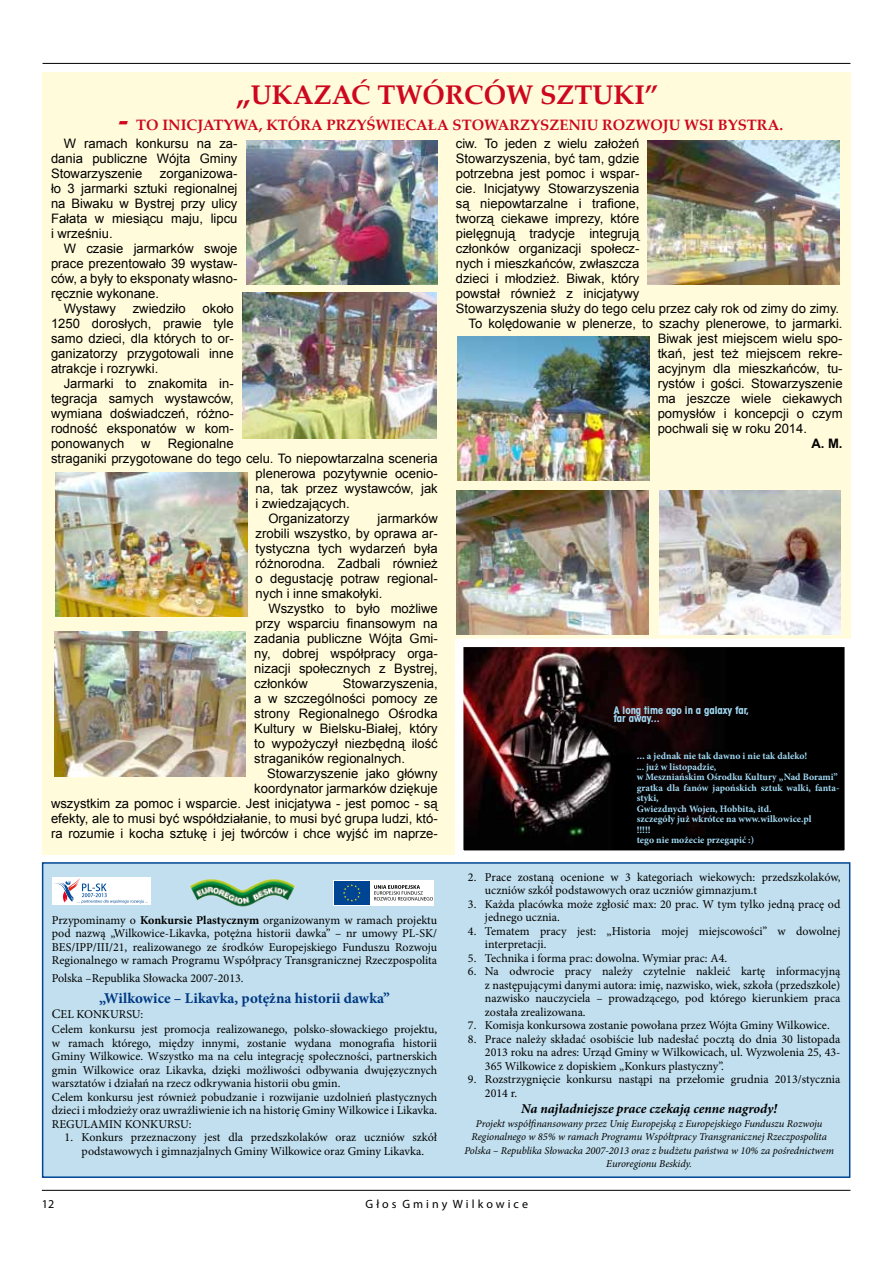
<style>
.page{position:relative;width:893px;height:1263px;background:#fff}
.page>*{position:absolute;margin:0;border:0;box-sizing:border-box;transform-origin:0 0}
.t1{font:700 27px "Palatino Linotype";color:#cd071e}
.t2{font:700 15px "Palatino Linotype";color:#cd071e}
.t3{font:700 15px "Minion Pro";color:#003882}
.t4{font:italic 700 13.5px "Minion Pro";letter-spacing:-.005em;color:#000}
.t5{font:13.05px/15px "Arial";color:#000;text-align:justify}
.t6{font:700 13.05px "Arial";color:#000}
.t7{font:12px/13.5px "Minion Pro";color:#000}
.t8{font:12px "Myriad Pro";color:#000}
.t9{font:italic 10.5px/13.5px "Minion Pro";letter-spacing:-.005em;color:#000;text-align:center}
.t10{font:700 10.5px/8.9px "Avant Garde Bk Cn PL";color:#a2daf4}
.t11{font:700 9.75px/10.5px "Minion Pro";color:#a2daf4}
.s1{font-size:30px}
.s2{font-weight:700}
.s3{font-size:13.05px}
.s4{font-family:"Arial"}
</style>
<div class="page">
<hr style="left:42px;top:1190px;width:808px;height:1px;background:#000">
<hr style="left:43px;top:63px;width:807px;height:1px;background:#000">
<div style="left:43px;top:72px;width:808px;height:783px;background:#fffbdb"></div>
<div style="left:43px;top:863px;width:807px;height:314px;background:#c1dfee"></div>
<div style="left:42px;top:862px;width:808px;height:316px;border:2px solid #004494"></div>
<div style="left:52px;top:877px;width:99px;height:27px;background:#fff"></div>
<svg style="left:54px;top:878px;width:94px;height:25px"></svg>
<svg style="left:333px;top:880px;width:101px;height:26px;background:#99afc6"></svg>
<img style="left:190px;top:879px;width:106px;height:28px">
<img style="left:246px;top:140px;width:192px;height:144px">
<img style="left:648px;top:140px;width:192px;height:144px">
<img style="left:242px;top:292px;width:194px;height:147px">
<img style="left:457px;top:336px;width:192px;height:144px">
<img style="left:456px;top:490px;width:192px;height:144px">
<img style="left:55px;top:473px;width:192px;height:144px">
<img style="left:659px;top:490px;width:181px;height:144px">
<img style="left:54px;top:632px;width:192px;height:144px">
<svg style="left:451px;top:634px;width:400px;height:229px;background:#3d3232"></svg>
<h1 class="t1" style="left:236px;top:75px;width:424px"><span class="s1">„</span>UKAZAĆ TWÓRCÓW SZTUKI”</h1>
<p class="t2" style="left:119px;top:115px;width:666px"><span class="s1">-</span> TO INICJATYWA, KTÓRA PRZYŚWIECAŁA STOWARZYSZENIU ROZWOJU WSI BYSTRA.</p>
<p class="t5" style="left:51px;top:136px;width:188px;text-indent:13px">W ramach konkursu na za&shy;dania publiczne Wójta Gminy Stowarzyszenie</p>
<p class="t5" style="left:51px;top:166px;width:188px;text-indent:109px">zorganizowa&shy;ło 3 jarmarki sztuki regionalnej na Biwaku w Bystrej przy ulicy Fałata w miesiącu maju, lipcu i wrześniu.</p>
<p class="t5" style="left:64px;top:241px;width:175px">W czasie jarmarków swoje</p>
<p class="t5" style="left:51px;top:256px;width:188px">prace prezentowało 39 wystaw-</p>
<p class="t5" style="left:51px;top:271px;width:188px">ców, a były to eksponaty własno-</p>
<p class="t5" style="left:51px;top:286px;width:110px">ręcznie wykonane.</p>
<p class="t5" style="left:64px;top:301px;width:54px">Wystawy</p>
<p class="t5" style="left:133px;top:301px;width:54px">zwiedziło</p>
<p class="t5" style="left:51px;top:301px;width:184px;text-indent:152px">około 1250 dorosłych, prawie tyle samo dzieci, dla których to or&shy;ganizatorzy przygotowali inne atrakcje i rozrywki.</p>
<p class="t5" style="left:51px;top:376px;width:184px;text-indent:13px">Jarmarki to znakomita in&shy;tegracja samych wystawców, wymiana doświadczeń, różno&shy;rodność eksponatów w kom&shy;ponowanych</p>
<p class="t5" style="left:141px;top:436px;width:11px">w</p>
<p class="t5" style="left:168px;top:436px;width:68px">Regionalne</p>
<p class="t5" style="left:51px;top:451px;width:388px">straganiki przygotowane do tego celu. To niepowtarzalna sceneria</p>
<p class="t5" style="left:256px;top:466px;width:184px">plenerowa pozytywnie ocenio-</p>
<p class="t5" style="left:256px;top:481px;width:184px">na, tak przez wystawców, jak</p>
<p class="t5" style="left:256px;top:496px;width:96px">i zwiedzających.</p>
<p class="t5" style="left:268px;top:511px;width:83px">Organizatorzy</p>
<p class="t5" style="left:256px;top:511px;width:184px;text-indent:122px">jarmarków zrobili wszystko, by oprawa ar&shy;tystyczna tych wydarzeń była różnorodna. Zadbali również o degustację potraw regional&shy;nych i inne smakołyki.</p>
<p class="t5" style="left:254px;top:601px;width:185px;text-indent:14px">Wszystko to było możliwe przy wsparciu finansowym na zadania publiczne Wójta Gmi&shy;ny, dobrej współpracy orga&shy;nizacji społecznych z Bystrej, członków</p>
<p class="t5" style="left:254px;top:676px;width:185px;text-indent:88px">Stowarzyszenia, a w szczególności pomocy ze strony Regionalnego Ośrodka Kultury w Bielsku-Białej, który to wypożyczył niezbędną ilość straganików regionalnych.</p>
<p class="t5" style="left:51px;top:766px;width:388px;text-align:right">Stowarzyszenie jako główny<br>koordynator jarmarków dziękuje<br>wszystkim za pomoc i wsparcie. Jest inicjatywa - jest pomoc - są efekty, ale to musi być współdziałanie, to musi być grupa ludzi, któ&shy;ra rozumie i kocha sztukę i jej twórców i chce wyjść im naprze-</p>
<p class="t7" style="left:52px;top:913px;width:387px;text-align:justify">Przypominamy o <span class="s2">Konkursie Plastycznym</span> organizowanym w ramach projektu pod nazwą „Wilkowice-Likavka, potężna historii dawka” – nr umowy PL-SK/ BES/IPP/III/21, realizowanego ze środków Europejskiego Funduszu Rozwoju Regionalnego w ramach Programu Współpracy Transgranicznej Rzeczpospolita</p>
<p class="t7" style="left:52px;top:972px;width:193px">Polska –Republika Słowacka 2007-2013.</p>
<p class="t3" style="left:99px;top:988px;width:292px">„Wilkowice – Likavka, potężna historii dawka”</p>
<p class="t7" style="left:52px;top:1007px;width:387px;line-height:15px"><span class="s3">C</span>EL KONKURSU:<br>Celem konkursu jest promocja realizowanego, polsko-słowackiego projektu,</p>
<p class="t7" style="left:52px;top:1036px;width:387px">w ramach którego, między innymi, zostanie wydana monografia historii Gminy Wilkowice. Wszystko ma na celu integrację społeczności, partnerskich gmin Wilkowice oraz Likavka, dzięki możliwości odbywania dwujęzycznych warsztatów i działań na rzecz odkrywania historii obu gmin.<br>Celem konkursu jest również pobudzanie i rozwijanie uzdolnień plastycznych dzieci i młodzieży oraz uwrażliwienie ich na historię Gminy Wilkowice i Likavka.<br>REGULAMIN KONKURSU:</p>
<p class="t7" style="left:65px;top:1131px;width:374px;text-align:center">1. Konkurs przeznaczony jest dla przedszkolaków oraz uczniów szkół podstawowych i gimnazjalnych Gminy Wilkowice oraz Gminy Likavka.</p>
<p class="t5" style="left:456px;top:136px;width:185px">ciw. To jeden z wielu założeń</p>
<p class="t5" style="left:456px;top:151px;width:185px">Stowarzyszenia, być tam, gdzie</p>
<p class="t5" style="left:456px;top:166px;width:185px">potrzebna jest pomoc i wspar-</p>
<p class="t5" style="left:456px;top:181px;width:185px">cie. Inicjatywy Stowarzyszenia</p>
<p class="t5" style="left:456px;top:196px;width:185px">są niepowtarzalne i trafione,</p>
<p class="t5" style="left:456px;top:211px;width:185px">tworzą ciekawe imprezy, które</p>
<p class="t5" style="left:456px;top:226px;width:185px">pielęgnują tradycje integrują</p>
<p class="t5" style="left:456px;top:241px;width:185px">członków organizacji społecz-</p>
<p class="t5" style="left:456px;top:256px;width:185px">nych i mieszkańców, zwłaszcza</p>
<p class="t5" style="left:456px;top:271px;width:185px">dzieci i młodzież. Biwak, który</p>
<p class="t5" style="left:456px;top:286px;width:185px">powstał również z inicjatywy</p>
<p class="t5" style="left:456px;top:301px;width:385px">Stowarzyszenia służy do tego celu przez cały rok od zimy do zimy.</p>
<p class="t5" style="left:469px;top:316px;width:375px">To kolędowanie w plenerze, to szachy plenerowe, to jarmarki.</p>
<p class="t5" style="left:658px;top:331px;width:186px">Biwak jest miejscem wielu spo-</p>
<p class="t5" style="left:658px;top:346px;width:186px">tkań, jest też miejscem rekre-</p>
<p class="t5" style="left:658px;top:361px;width:186px">acyjnym dla mieszkańców, tu-</p>
<p class="t5" style="left:658px;top:376px;width:186px">rystów i gości. Stowarzyszenie</p>
<p class="t5" style="left:658px;top:391px;width:186px">ma jeszcze wiele ciekawych</p>
<p class="t5" style="left:658px;top:406px;width:186px">pomysłów i koncepcji o czym</p>
<p class="t5" style="left:658px;top:421px;width:151px">pochwali się w roku 2014.</p>
<p class="t6" style="left:811px;top:435px;width:33px">A. M.</p>
<p class="t10" style="left:614px;top:705px;width:137px">A long time ago in a galaxy far, far away...</p>
<p class="t11" style="left:637px;top:751px;width:204px"><span class="s4">...</span> a jednak nie tak dawno i nie tak daleko!<br>... już w listopadzie,<br>w Meszniańskim Ośrodku Kultury „Nad Borami” gratka dla fanów japońskich sztuk walki, fanta&shy;styki,<br>Gwiezdnych Wojen, Hobbita, itd.<br>szczegóły już wkrótce na www.wilkowice.pl<br>!!!!!<br>tego nie możecie przegapić :)</p>
<p class="t7" style="left:485px;top:870px;width:357px;text-indent:-17px">2. Prace zostaną ocenione w 3 kategoriach wiekowych: przedszkolaków, uczniów szkół podstawowych oraz uczniów gimnazjum.t</p>
<p class="t7" style="left:485px;top:897px;width:357px;text-indent:-17px">3. Każda placówka może zgłosić max: 20 prac. W tym tylko jedną pracę od jednego ucznia.</p>
<p class="t7" style="left:485px;top:924px;width:357px;text-indent:-17px">4. Tematem pracy jest: „Historia mojej miejscowości” w dowolnej interpretacji.</p>
<p class="t7" style="left:468px;top:951px;width:261px">5. Technika i forma prac: dowolna. Wymiar prac: A4.</p>
<p class="t7" style="left:485px;top:965px;width:357px;text-align:justify;text-indent:-17px">6. Na odwrocie pracy należy czytelnie nakleić kartę informacyjną z następującymi danymi autora: imię, nazwisko, wiek, szkoła (przedszkole) nazwisko nauczyciela – prowadzącego, pod którego kierunkiem praca została zrealizowana.</p>
<p class="t7" style="left:468px;top:1019px;width:363px">7. Komisja konkursowa zostanie powołana przez Wójta Gminy Wilkowice.</p>
<p class="t7" style="left:485px;top:1032px;width:357px;text-align:justify;text-indent:-17px">8. Prace należy składać osobiście lub nadesłać pocztą do dnia 30 listopada 2013 roku na adres: Urząd Gminy w Wilkowicach, ul. Wyzwolenia 25, 43- 365 Wilkowice z dopiskiem „Konkurs plastyczny”.</p>
<p class="t7" style="left:485px;top:1073px;width:357px;text-indent:-17px">9. Rozstrzygnięcie konkursu nastąpi na przełomie grudnia 2013/stycznia<br>2014 r.</p>
<p class="t4" style="left:521px;top:1099px;width:257px">Na najładniejsze prace czekają cenne nagrody!</p>
<p class="t9" style="left:464px;top:1117px;width:371px">Projekt współfinansowany przez Unię Europejską z Europejskiego Funduszu Rozwoju Regionalnego w 85% w ramach Programu Współtpracy Transgranicznej Rzeczpospolita Polska – Republika Słowacka 2007-2013 oraz z budżetu państwa w 10% za pośrednictwem Euroregionu Beskidy.</p>
<p class="t8" style="left:42px;top:1196px;width:14px">12</p>
<p class="t8" style="left:366px;top:1196px;width:164px">G ł o s G m i n y W i l k o w i c e</p>
</div>
